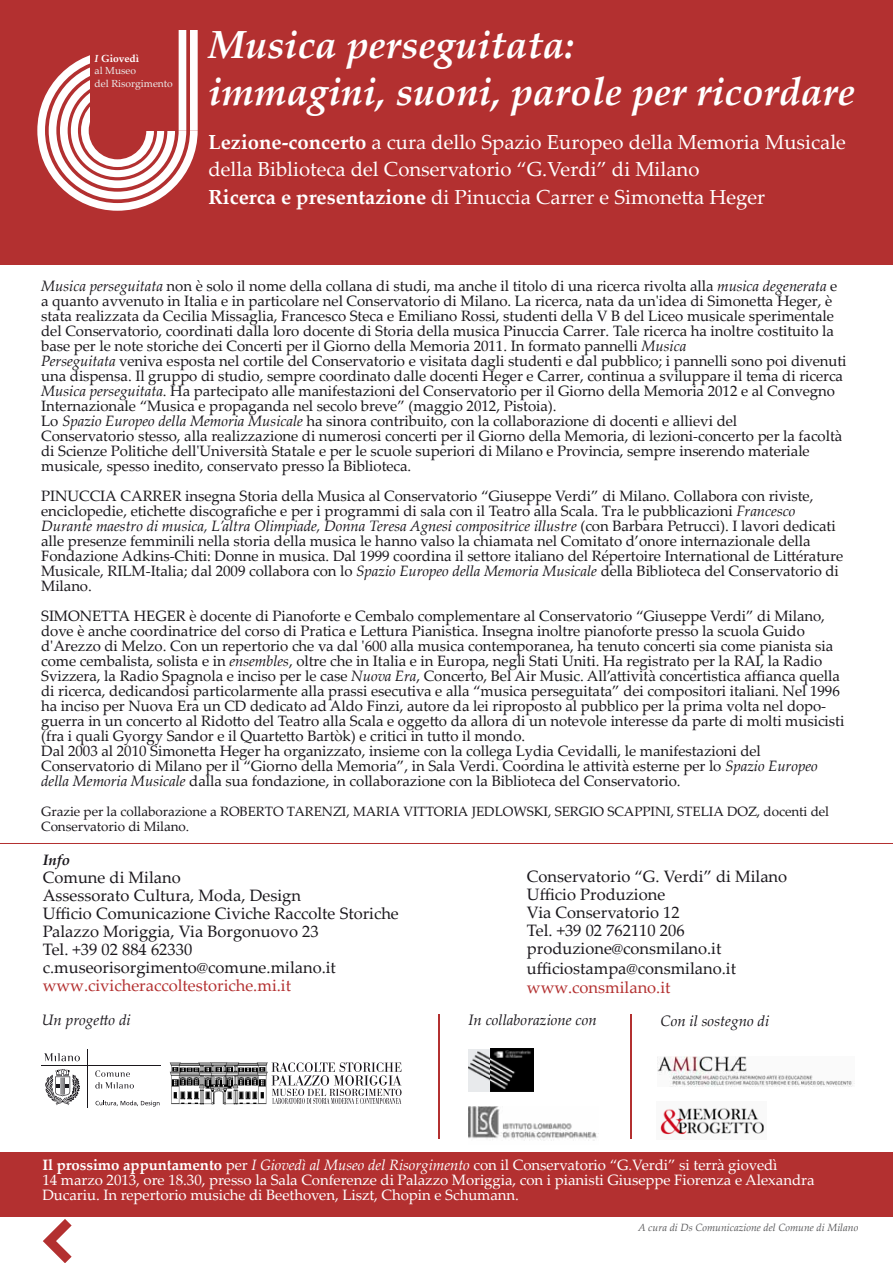
<style>
.page{position:relative;width:893px;height:1263px;background:#fff}
.page>*{position:absolute;margin:0;border:0;box-sizing:border-box;transform-origin:0 0}
.t1{font:italic 700 39.15px/47.1px "Palatino Linotype";color:#fff}
.t2{font:20.4px/27.6px "Palatino Linotype";color:#fff}
.t3{font:16.5px/18px "Palatino Linotype";color:#1a171c}
.t4{font:16.5px "Palatino Linotype";color:#b33030}
.t5{font:italic 15.15px "Palatino Linotype";color:#1a171c}
.t6{font:15px/15px "Palatino Linotype";letter-spacing:-.005em;color:#1a171c}
.t7{font:15px/15px "Palatino Linotype";letter-spacing:-.005em;color:#fff}
.t8{font:italic 700 15px "Palatino Linotype";color:#1a171c}
.t9{font:13.5px/15px "Palatino Linotype";letter-spacing:-.005em;color:#1a171c}
.t10{font:italic 10.5px "Palatino Linotype";color:#58585a}
.t11{font:10.35px/12.3px "Palatino Linotype";color:#eceded}
.s1{font-weight:700;font-style:italic;color:#fff}
.s2{font-weight:700;color:#fff}
.s3{font-weight:700}
.s4{font-style:italic}
</style>
<div class="page">
<div style="left:0;top:0;width:893px;height:264px;background:#b33030"></div>
<div style="left:0;top:1152px;width:893px;height:64px;background:#b33030"></div>
<svg style="left:43px;top:1219px;width:29px;height:44px"></svg>
<div style="left:60px;top:73px;width:115px;height:115px;border:8px solid #fff;border-radius:50%"></div>
<div style="left:49px;top:62px;width:137px;height:137px;border:8px solid #fff;border-radius:50%"></div>
<div style="left:37px;top:50px;width:161px;height:161px;border:8px solid #fff;border-radius:50%"></div>
<div style="left:71px;top:84px;width:93px;height:93px;border:7px solid #fff;border-radius:50%"></div>
<div style="left:81px;top:94px;width:73px;height:73px;border:8px solid #fff;border-radius:50%"></div>
<div style="left:90px;top:30px;width:117px;height:101px;background:#b33030"></div>
<div style="left:190px;top:30px;width:8px;height:101px;background:#fff"></div>
<div style="left:179px;top:30px;width:7px;height:101px;background:#fff"></div>
<hr style="left:0;top:843px;width:893px;height:1px;background:#b33030">
<img style="left:469px;top:1049px;width:64px;height:42px">
<svg style="left:170px;top:1062px;width:232px;height:42px"></svg>
<hr style="left:87px;top:1049px;width:1px;height:59px;background:#1a171c">
<hr style="left:41px;top:1065px;width:120px;height:1px;background:#1a171c">
<svg style="left:95px;top:1070px;width:39px;height:19px"></svg>
<svg style="left:44px;top:1053px;width:36px;height:8px"></svg>
<svg style="left:45px;top:1069px;width:35px;height:36px"></svg>
<svg style="left:96px;top:1100px;width:64px;height:7px"></svg>
<img style="left:658px;top:1056px;width:195px;height:31px">
<img style="left:660px;top:1108px;width:104px;height:27px">
<img style="left:469px;top:1106px;width:128px;height:35px">
<hr style="left:438px;top:1015px;width:1px;height:124px;background:#b33030">
<hr style="left:630px;top:1015px;width:1px;height:124px;background:#b33030">
<p class="t11" style="left:95px;top:52px;width:80px"><span class="s1">I</span> <span class="s2">Giovedì<br></span>al Museo<br>del Risorgimento</p>
<h1 class="t1" style="left:208px;top:20px;width:648px">Musica perseguitata:<br>immagini, suoni, parole per ricordare</h1>
<h2 class="t2" style="left:208px;top:127px;width:639px"><span class="s3">Lezione-concerto</span> a cura dello Spazio Europeo della Memoria Musicale della Biblioteca del Conservatorio “G.Verdi” di Milano<br><span class="s3">Ricerca e presentazione</span> di Pinuccia Carrer e Simonetta Heger</h2>
<p class="t6" style="left:41px;top:278px;width:807px"><span class="s4">Musica perseguitata</span> non è solo il nome della collana di studi, ma anche il titolo di una ricerca rivolta alla <span class="s4">musica degenerata</span> e a quanto avvenuto in Italia e in particolare nel Conservatorio di Milano. La ricerca, nata da un'idea di Simonetta Heger, è stata realizzata da Cecilia Missaglia, Francesco Steca e Emiliano Rossi, studenti della V B del Liceo musicale sperimentale del Conservatorio, coordinati dalla loro docente di Storia della musica Pinuccia Carrer. Tale ricerca ha inoltre costituito la base per le note storiche dei Concerti per il Giorno della Memoria 2011. In formato pannelli <span class="s4">Musica<br>Perseguitata</span> veniva esposta nel cortile del Conservatorio e visitata dagli studenti e dal pubblico; i pannelli sono poi divenuti una dispensa. Il gruppo di studio, sempre coordinato dalle docenti Heger e Carrer, continua a sviluppare il tema di ricerca <span class="s4">Musica perseguitata</span>. Ha partecipato alle manifestazioni del Conservatorio per il Giorno della Memoria 2012 e al Convegno Internazionale “Musica e propaganda nel secolo breve” (maggio 2012, Pistoia).<br>Lo <span class="s4">Spazio Europeo della Memoria Musicale</span> ha sinora contribuito, con la collaborazione di docenti e allievi del<br>Conservatorio stesso, alla realizzazione di numerosi concerti per il Giorno della Memoria, di lezioni-concerto per la facoltà di Scienze Politiche dell'Università Statale e per le scuole superiori di Milano e Provincia, sempre inserendo materiale musicale, spesso inedito, conservato presso la Biblioteca.</p>
<p class="t6" style="left:41px;top:488px;width:803px">PINUCCIA CARRER insegna Storia della Musica al Conservatorio “Giuseppe Verdi” di Milano. Collabora con riviste, enciclopedie, etichette discografiche e per i programmi di sala con il Teatro alla Scala. Tra le pubblicazioni <span class="s4">Francesco Durante maestro di musica, L’altra Olimpiade, Donna Teresa Agnesi compositrice illustre</span> (con Barbara Petrucci). I lavori dedicati alle presenze femminili nella storia della musica le hanno valso la chiamata nel Comitato d’onore internazionale della Fondazione Adkins-Chiti: Donne in musica. Dal 1999 coordina il settore italiano del Répertoire International de Littérature Musicale, RILM-Italia; dal 2009 collabora con lo <span class="s4">Spazio Europeo della Memoria Musicale</span> della Biblioteca del Conservatorio di Milano.</p>
<p class="t6" style="left:41px;top:608px;width:805px">SIMONETTA HEGER è docente di Pianoforte e Cembalo complementare al Conservatorio “Giuseppe Verdi” di Milano, dove è anche coordinatrice del corso di Pratica e Lettura Pianistica. Insegna inoltre pianoforte presso la scuola Guido d'Arezzo di Melzo. Con un repertorio che va dal '600 alla musica contemporanea, ha tenuto concerti sia come pianista sia come cembalista, solista e in <span class="s4">ensembles</span>, oltre che in Italia e in Europa, negli Stati Uniti. Ha registrato per la RAI, la Radio Svizzera, la Radio Spagnola e inciso per le case <span class="s4">Nuova Era</span>, Concerto, Bel Air Music. All’attività concertistica affianca quella di ricerca, dedicandosi particolarmente alla prassi esecutiva e alla “musica perseguitata” dei compositori italiani. Nel 1996 ha inciso per Nuova Era un CD dedicato ad Aldo Finzi, autore da lei riproposto al pubblico per la prima volta nel dopo&shy;guerra in un concerto al Ridotto del Teatro alla Scala e oggetto da allora di un notevole interesse da parte di molti musicisti (fra i quali Gyorgy Sandor e il Quartetto Bartòk) e critici in tutto il mondo.<br>Dal 2003 al 2010 Simonetta Heger ha organizzato, insieme con la collega Lydia Cevidalli, le manifestazioni del Conservatorio di Milano per il “Giorno della Memoria”, in Sala Verdi. Coordina le attività esterne per lo <span class="s4">Spazio Europeo della Memoria Musicale</span> dalla sua fondazione, in collaborazione con la Biblioteca del Conservatorio.</p>
<p class="t9" style="left:41px;top:803px;width:789px">Grazie per la collaborazione a ROBERTO TARENZI, MARIA VITTORIA JEDLOWSKI, SERGIO SCAPPINI, STELIA DOZ, docenti del<br>Conservatorio di Milano.</p>
<p class="t8" style="left:43px;top:849px;width:29px">Info</p>
<p class="t3" style="left:43px;top:868px;width:358px">Comune di Milano<br>Assessorato Cultura, Moda, Design<br>Ufficio Comunicazione Civiche Raccolte Storiche Palazzo Moriggia, Via Borgonuovo 23<br>Tel. +39 02 884 62330 c.museorisorgimento@comune.milano.it</p>
<p class="t4" style="left:43px;top:974px;width:250px">www.civicheraccoltestoriche.mi.it</p>
<p class="t3" style="left:527px;top:867px;width:262px">Conservatorio “G. Verdi” di Milano<br>Ufficio Produzione<br>Via Conservatorio 12<br>Tel. +39 02 762110 206 produzione@consmilano.it</p>
<p class="t3" style="left:527px;top:958px;width:211px">ufficiostampa@consmilano.it</p>
<p class="t4" style="left:527px;top:976px;width:145px">www.consmilano.it</p>
<p class="t5" style="left:42px;top:1009px;width:90px">Un progetto di</p>
<p class="t5" style="left:468px;top:1009px;width:130px">In collaborazione con</p>
<p class="t5" style="left:661px;top:1010px;width:110px">Con il sostegno di</p>
<p class="t7" style="left:42px;top:1157px;width:774px"><span class="s3">Il prossimo appuntamento</span> per <span class="s4">I Giovedì al Museo del Risorgimento</span> con il Conservatorio “G.Verdi” si terrà giovedì<br>14 marzo 2013, ore 18.30, presso la Sala Conferenze di Palazzo Moriggia, con i pianisti Giuseppe Fiorenza e Alexandra<br>Ducariu. In repertorio musiche di Beethoven, Liszt, Chopin e Schumann.</p>
<p class="t10" style="left:638px;top:1220px;width:222px">A cura di Ds Comunicazione del Comune di Milano</p>
</div>
